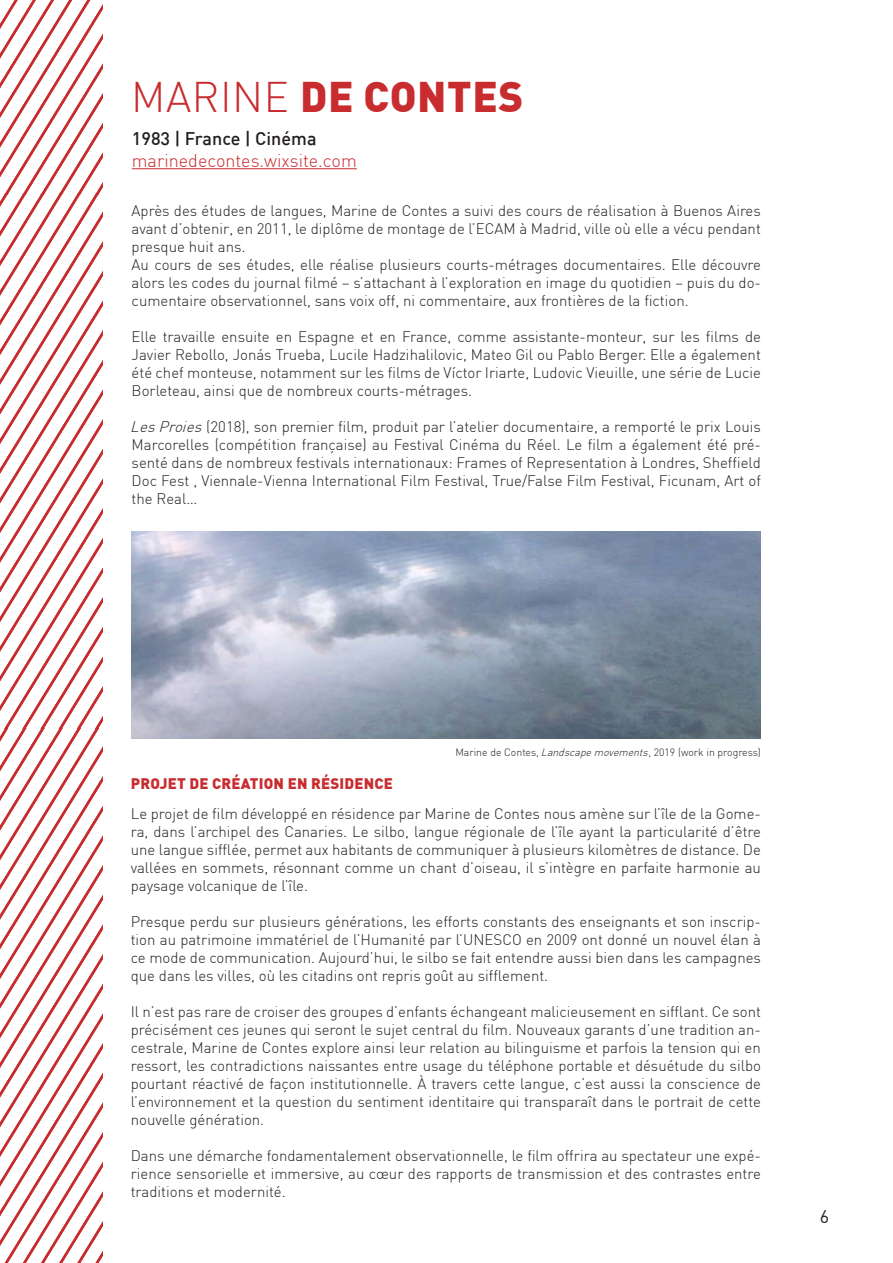
<style>
.page{position:relative;width:893px;height:1263px;background:#fff}
.page>*{position:absolute;margin:0;border:0;box-sizing:border-box;transform-origin:0 0}
.t1{font:900 42px "DIN";letter-spacing:.015em;color:#c82c2f}
.t2{font:300 18px "DIN";color:#c82c2f}
.t3{font:500 18px "DIN";color:#231f20}
.t4{font:18px "DIN";color:#231f20}
.t5{font:300 15px/18px "DIN";color:#231f20;text-align:justify}
.t6{font:900 15px "DIN";letter-spacing:.015em;color:#c82c2f}
.t7{font:300 10.5px "DIN";color:#231f20}
.s1{font-weight:300}
.s2{font-style:italic}
</style>
<div class="page">
<hr style="left:132px;top:168px;width:225px;height:1px;background:#c82c2f">
<img style="left:132px;top:531px;width:629px;height:208px">
<svg style="left:0;top:0;width:102px;height:1263px"></svg>
<p class="t1" style="left:131px;top:68px;width:394px"><span class="s1">MARINE</span> DE CONTES</p>
<p class="t3" style="left:132px;top:127px;width:186px">1983 | France | Cinéma</p>
<p class="t2" style="left:132px;top:149px;width:226px">marinedecontes.wixsite.com</p>
<p class="t5" style="left:132px;top:201px;width:631px">Après des études de langues, Marine de Contes a suivi des cours de réalisation à Buenos Aires avant d’obtenir, en 2011, le diplôme de montage de l’ECAM à Madrid, ville où elle a vécu pendant presque huit ans.</p>
<p class="t5" style="left:132px;top:255px;width:631px">Au cours de ses études, elle réalise plusieurs courts-métrages documentaires. Elle découvre alors les codes du journal filmé – s’attachant à l’exploration en image du quotidien – puis du do&shy;cumentaire observationnel, sans voix off, ni commentaire, aux frontières de la fiction.</p>
<p class="t5" style="left:132px;top:327px;width:631px">Elle travaille ensuite en Espagne et en France, comme assistante-monteur, sur les films de Javier Rebollo, Jonás Trueba, Lucile Hadzihalilovic, Mateo Gil ou Pablo Berger. Elle a également été chef monteuse, notamment sur les films de Víctor Iriarte, Ludovic Vieuille, une série de Lucie Borleteau, ainsi que de nombreux courts-métrages.</p>
<p class="t5" style="left:132px;top:417px;width:631px"><span class="s2">Les Proies</span> (2018), son premier film, produit par l’atelier documentaire, a remporté le prix Louis Marcorelles (compétition française) au Festival Cinéma du Réel. Le film a également été pré&shy;senté dans de nombreux festivals internationaux: Frames of Representation à Londres, Sheffield Doc Fest , Viennale-Vienna International Film Festival, True/False Film Festival, Ficunam, Art of the Real…</p>
<p class="t6" style="left:131px;top:774px;width:264px">PROJET DE CRÉATION EN RÉSIDENCE</p>
<p class="t7" style="left:455px;top:746px;width:307px">Marine de Contes, <span class="s2">Landscape movements</span>, 2019 (work in progress)</p>
<p class="t5" style="left:131px;top:805px;width:632px">Le projet de film développé en résidence par Marine de Contes nous amène sur l’île de la Gome&shy;ra, dans l’archipel des Canaries. Le silbo, langue régionale de l’île ayant la particularité d’être une langue sifflée, permet aux habitants de communiquer à plusieurs kilomètres de distance. De vallées en sommets, résonnant comme un chant d’oiseau, il s’intègre en parfaite harmonie au paysage volcanique de l’île.</p>
<p class="t5" style="left:131px;top:913px;width:632px">Presque perdu sur plusieurs générations, les efforts constants des enseignants et son inscrip&shy;tion au patrimoine immatériel de l’Humanité par l’UNESCO en 2009 ont donné un nouvel élan à ce mode de communication. Aujourd’hui, le silbo se fait entendre aussi bien dans les campagnes que dans les villes, où les citadins ont repris goût au sifflement.</p>
<p class="t5" style="left:131px;top:1003px;width:632px">Il n’est pas rare de croiser des groupes d’enfants échangeant malicieusement en sifflant. Ce sont précisément ces jeunes qui seront le sujet central du film. Nouveaux garants d’une tradition an&shy;cestrale, Marine de Contes explore ainsi leur relation au bilinguisme et parfois la tension qui en ressort, les contradictions naissantes entre usage du téléphone portable et désuétude du silbo pourtant réactivé de façon institutionnelle. À travers cette langue, c’est aussi la conscience de l’environnement et la question du sentiment identitaire qui transparaît dans le portrait de cette nouvelle génération.</p>
<p class="t5" style="left:131px;top:1147px;width:632px">Dans une démarche fondamentalement observationnelle, le film offrira au spectateur une expé&shy;rience sensorielle et immersive, au cœur des rapports de transmission et des contrastes entre traditions et modernité.</p>
<p class="t4" style="left:820px;top:1205px;width:11px">6</p>
</div>
